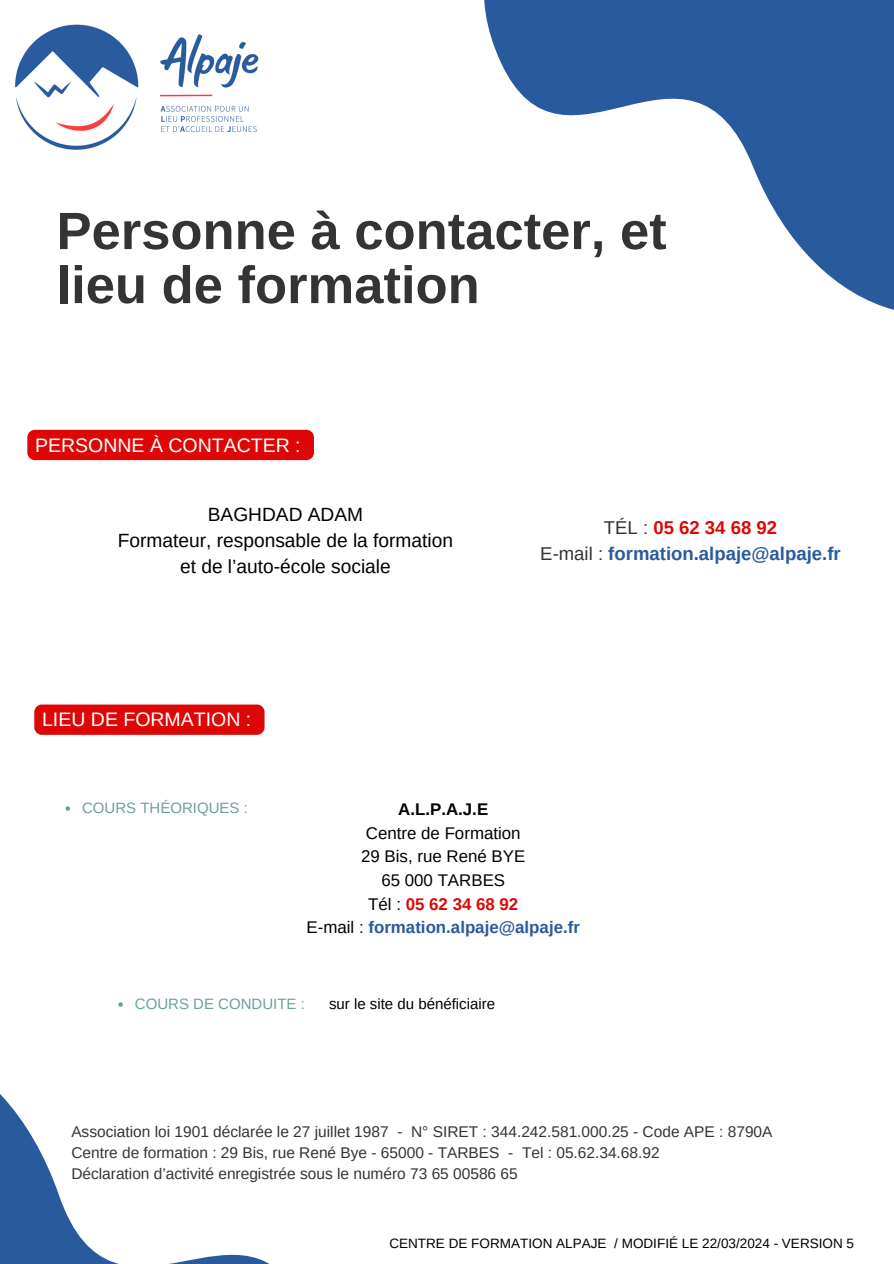
<style>
.page{position:relative;width:894px;height:1264px;background:#fff}
.page>*{position:absolute;margin:0;border:0;box-sizing:border-box;transform-origin:0 0}
.t1{font:700 52.5px/54px "Arimo";color:#343434}
.t2{font:19.5px "Arimo";color:#fff}
.t3{font:19.2px/25.8px "Arimo";color:#000;text-align:center}
.t4{font:700 18.6px/25.8px "Arimo";color:#2a5a9e;text-align:center}
.t5{font:16.8px/23.7px "Arimo";color:#000;text-align:center}
.t6{font:700 16.8px "Arimo";color:#000}
.t7{font:15.45px/21.3px "Arimo";color:#343434}
.t8{font:15px "Arimo";color:#6e9f9c}
.t9{font:15px "Arimo";color:#000}
.t10{font:13.5px "Arimo";color:#000}
.s1{font-weight:400;color:#343434}
.s2{color:#dd0707}
.s3{font-weight:700;color:#dd0707}
.s4{font-weight:700;color:#2a5a9e}
</style>
<div class="page">
<svg style="left:0;top:1006px;width:268px;height:257px"></svg>
<svg style="left:484px;top:0;width:409px;height:310px;fill:#2a5a9e"></svg>
<img style="left:15px;top:24px;width:244px;height:126px">
<svg style="left:65px;top:806px;width:5px;height:4px"></svg>
<div style="left:27px;top:430px;width:287px;height:30px;background:#dd0707;border-radius:8px"></div>
<div style="left:34px;top:704px;width:230px;height:30px;background:#dd0707;border-radius:8px"></div>
<svg style="left:118px;top:1002px;width:5px;height:4px"></svg>
<h1 class="t1" style="left:56px;top:204px;width:611px">Personne à contacter, et lieu de formation</h1>
<p class="t2" style="left:35px;top:434px;width:267px">PERSONNE À CONTACTER :</p>
<p class="t3" style="left:118px;top:502px;width:337px">BAGHDAD ADAM<br>Formateur, responsable de la formation et de l’auto-école sociale</p>
<p class="t2" style="left:42px;top:708px;width:211px">LIEU DE FORMATION :</p>
<p class="t4" style="left:540px;top:514px;width:302px"><span class="s1">TÉL :</span> <span class="s2">05 62 34 68 92<br></span><span class="s1">E-mail :</span> formation.alpaje@alpaje.fr</p>
<p class="t8" style="left:82px;top:799px;width:167px">COURS THÉORIQUES :</p>
<p class="t6" style="left:398px;top:800px;width:91px">A.L.P.A.J.E</p>
<p class="t5" style="left:306px;top:821px;width:275px">Centre de Formation<br>29 Bis, rue René BYE<br>65 000 TARBES<br>Tél : <span class="s3">05 62 34 68 92<br></span>E-mail : <span class="s4">formation.alpaje@alpaje.fr</span></p>
<p class="t8" style="left:135px;top:995px;width:171px">COURS DE CONDUITE :</p>
<p class="t9" style="left:329px;top:995px;width:167px">sur le site du bénéficiaire</p>
<p class="t7" style="left:71px;top:1120px;width:702px">Association loi 1901 déclarée le 27 juillet 1987 - N° SIRET : 344.242.581.000.25 - Code APE : 8790A<br>Centre de formation : 29 Bis, rue René Bye - 65000 - TARBES - Tel : 05.62.34.68.92<br>Déclaration d’activité enregistrée sous le numéro 73 65 00586 65</p>
<p class="t10" style="left:389px;top:1235px;width:466px">CENTRE DE FORMATION ALPAJE / MODIFIÉ LE 22/03/2024 - VERSION 5</p>
</div>
